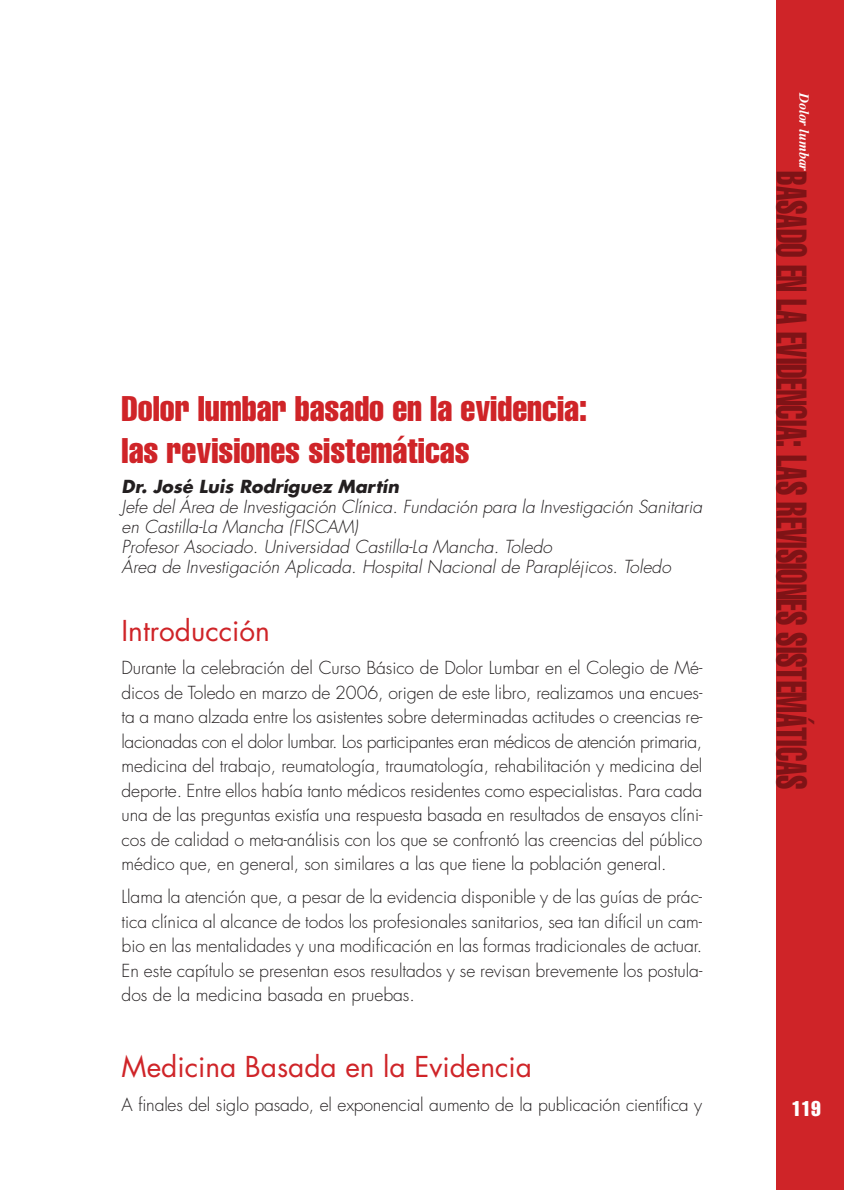
<style>
.page{position:relative;width:844px;height:1190px;background:#fff}
.page>*{position:absolute;margin:0;border:0;box-sizing:border-box;transform-origin:0 0}
.t1{font:extra-condensed 41.82px "Helvetica";color:#7f1316;scale:.74 1}
.t2{font:extra-condensed 35px/42px "Helvetica";color:#cf2428}
.t3{font:28px "Futura";color:#cf2428}
.t4{font:extra-condensed 21px "Helvetica";color:#fff}
.t5{font:300 17.5px/24.5px "Futura";letter-spacing:-.005em;color:#231f20;text-align:justify}
.t6{font:italic 300 17.5px/20.1px "Futura";color:#231f20}
.t7{font:italic 700 17.5px "Futura";color:#231f20}
.t8{font:italic 700 13.83px "Times";color:#fff}
</style>
<div class="page">
<div style="left:776px;top:0;width:68px;height:1190px;background:#cf2428"></div>
<h2 class="t2" style="left:122px;top:390px;width:467px">Dolor lumbar basado en la evidencia: las revisiones sistemáticas</h2>
<p class="t7" style="left:122px;top:478px;width:282px">Dr. José Luis Rodríguez Martín</p>
<p class="t6" style="left:122px;top:498px;width:585px">Jefe del Área de Investigación Clínica. Fundación para la Investigación Sanitaria en Castilla-La Mancha (FISCAM)<br>Profesor Asociado. Universidad Castilla-La Mancha. Toledo<br>Área de Investigación Aplicada. Hospital Nacional de Parapléjicos. Toledo</p>
<h3 class="t3" style="left:122px;top:617px;width:150px">Introducción</h3>
<p class="t5" style="left:122px;top:657px;width:582px">Durante la celebración del Curso Básico de Dolor Lumbar en el Colegio de Mé&shy;dicos de Toledo en marzo de 2006, origen de este libro, realizamos una encues&shy;ta a mano alzada entre los asistentes sobre determinadas actitudes o creencias re&shy;lacionadas con el dolor lumbar. Los participantes eran médicos de atención primaria, medicina del trabajo, reumatología, traumatología, rehabilitación y medicina del deporte. Entre ellos había tanto médicos residentes como especialistas. Para cada una de las preguntas existía una respuesta basada en resultados de ensayos clíni&shy;cos de calidad o meta-análisis con los que se confrontó las creencias del público médico que, en general, son similares a las que tiene la población general.</p>
<p class="t5" style="left:122px;top:886px;width:582px">Llama la atención que, a pesar de la evidencia disponible y de las guías de prác&shy;tica clínica al alcance de todos los profesionales sanitarios, sea tan difícil un cam&shy;bio en las mentalidades y una modificación en las formas tradicionales de actuar.<br>En este capítulo se presentan esos resultados y se revisan brevemente los postula&shy;dos de la medicina basada en pruebas.</p>
<p class="t8" style="left:809px;top:93px;width:80px;rotate:90deg">Dolor lumbar</p>
<h1 class="t1" style="left:806px;top:171px;width:837px;rotate:90deg">BASADO EN LA EVIDENCIA: LAS REVISIONES SISTEMÁTICAS</h1>
<h3 class="t3" style="left:122px;top:1054px;width:412px">Medicina Basada en la Evidencia</h3>
<p class="t5" style="left:122px;top:1094px;width:582px">A finales del siglo pasado, el exponencial aumento de la publicación científica y</p>
<p class="t4" style="left:791px;top:1101px;width:31px">119</p>
</div>
